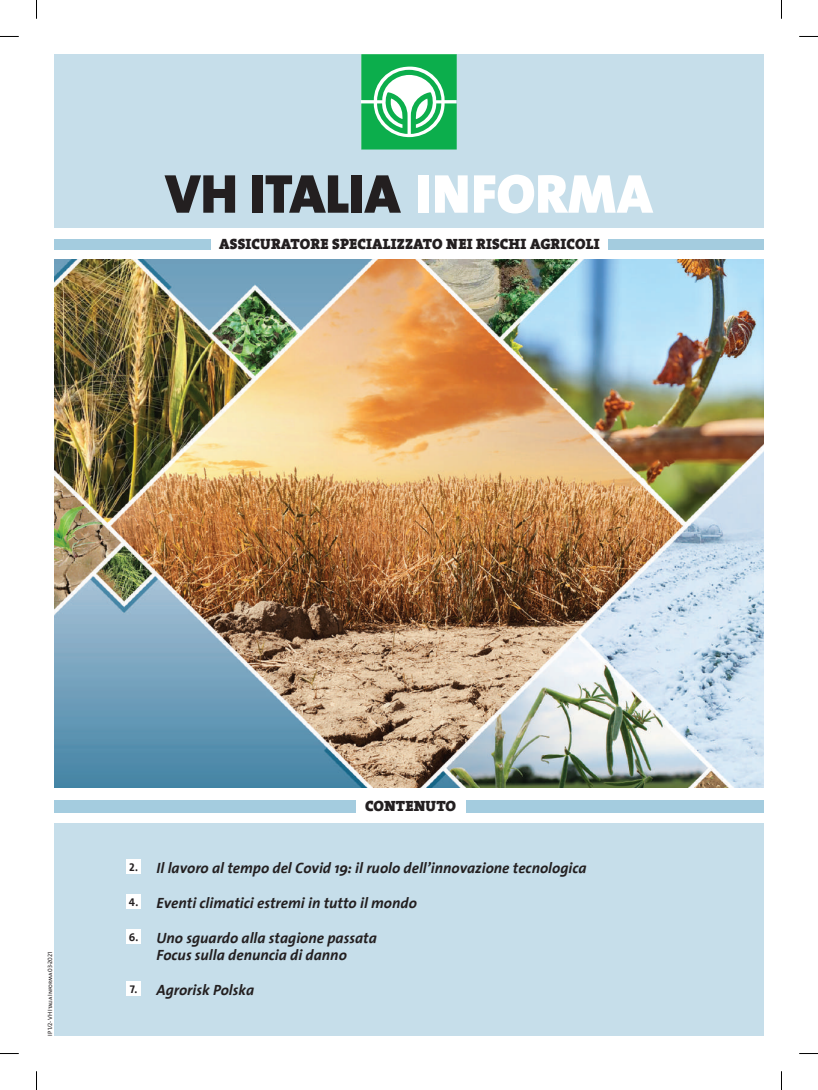
<style>
.page{position:relative;width:818px;height:1090px;background:#fff}
.page>*{position:absolute;margin:0;border:0;box-sizing:border-box;transform-origin:0 0}
.t1{font:900 55.38px "The Sans";color:#231f20}
.t2{font:italic 700 15px/17.5px "The Sans 7";color:#231f20}
.t3{font:900 15px "The Serif";letter-spacing:.01em;color:#231f20}
.t4{font:11.25px "The Sans Bold Caps";color:#231f20}
.t5{font:6.25px "The Sans Caps";letter-spacing:-.03em;color:#231f20}
.s1{color:#fff}
</style>
<div class="page">
<div style="left:54px;top:54px;width:709px;height:174px;background:#c6deea"></div>
<svg style="left:361px;top:54px;width:95px;height:96px;background:#4ec37c"></svg>
<div style="left:54px;top:239px;width:709px;height:10px;background:#a4ccdf"></div>
<div style="left:210px;top:237px;width:397px;height:14px;background:#fff"></div>
<img style="left:54px;top:260px;width:709px;height:528px">
<div style="left:54px;top:823px;width:709px;height:213px;background:#c6deea"></div>
<div style="left:54px;top:800px;width:709px;height:12px;background:#a4ccdf"></div>
<div style="left:355px;top:799px;width:110px;height:14px;background:#fff"></div>
<div style="left:126px;top:860px;width:14px;height:14px;background:#fff"></div>
<div style="left:126px;top:895px;width:14px;height:14px;background:#fff"></div>
<div style="left:126px;top:930px;width:14px;height:14px;background:#fff"></div>
<div style="left:126px;top:982px;width:14px;height:14px;background:#fff"></div>
<svg style="left:0;top:36px;width:19px;height:1px"></svg>
<svg style="left:799px;top:36px;width:18px;height:1px"></svg>
<svg style="left:0;top:1053px;width:19px;height:1px"></svg>
<svg style="left:799px;top:1053px;width:18px;height:1px"></svg>
<svg style="left:36px;top:0;width:1px;height:19px"></svg>
<svg style="left:36px;top:1071px;width:1px;height:19px"></svg>
<h1 class="t1" style="left:165px;top:147px;width:489px">VH ITALIA <span class="s1">INFORMA</span></h1>
<p class="t3" style="left:219px;top:231px;width:381px">ASSICURATORE SPECIALIZZATO NEI RISCHI AGRICOLI</p>
<p class="t5" style="left:45px;top:1036px;width:85px;rotate:-90deg">IP 1/2- VH Italia Informa 03-2021</p>
<p class="t3" style="left:365px;top:793px;width:93px">CONTENUTO</p>
<p class="t4" style="left:129px;top:857px;width:10px">2.</p>
<p class="t4" style="left:129px;top:892px;width:11px">4.</p>
<p class="t4" style="left:129px;top:927px;width:11px">6.</p>
<p class="t4" style="left:130px;top:979px;width:9px">7.</p>
<p class="t2" style="left:156px;top:858px;width:431px">Il lavoro al tempo del Covid 19: il ruolo dell’innovazione tecnologica</p>
<p class="t2" style="left:156px;top:893px;width:262px">Eventi climatici estremi in tutto il mondo</p>
<p class="t2" style="left:156px;top:928px;width:222px">Uno sguardo alla stagione passata<br>Focus sulla denuncia di danno</p>
<p class="t2" style="left:156px;top:981px;width:99px">Agrorisk Polska</p>
</div>
